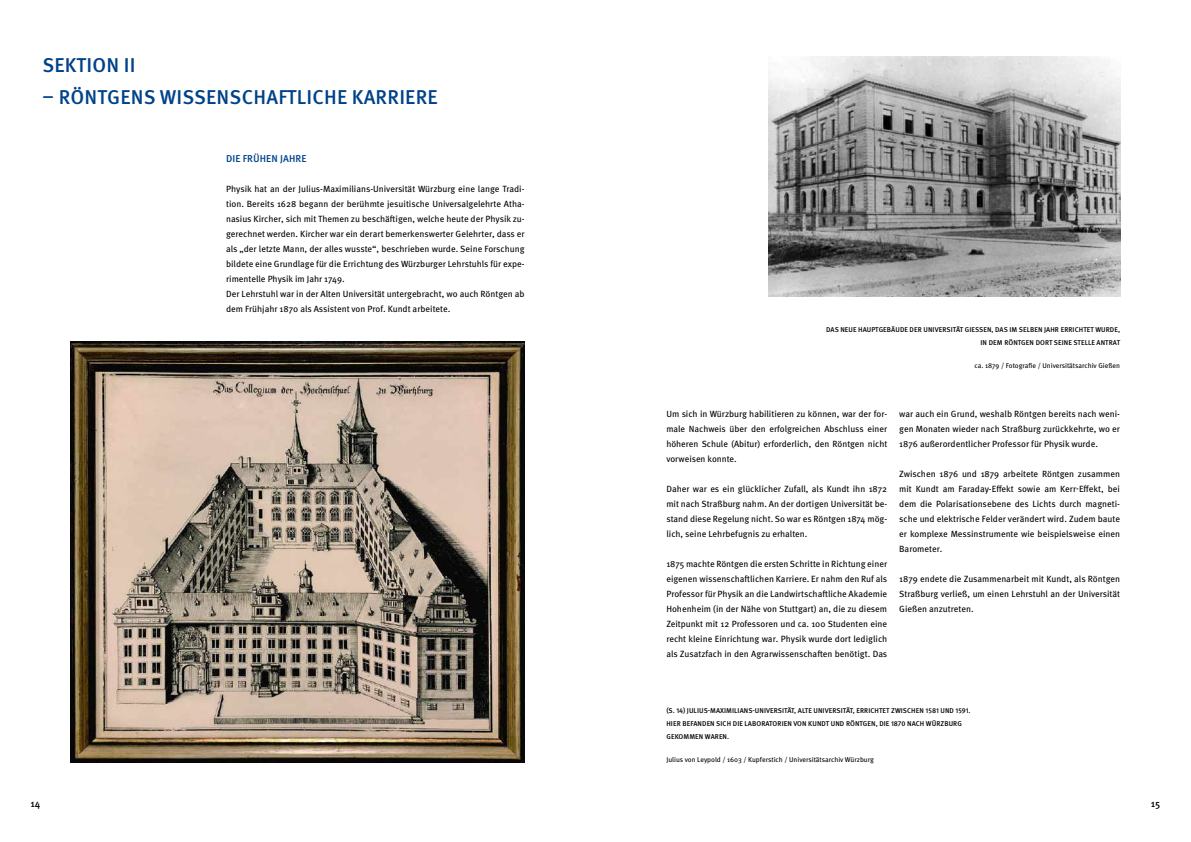
<style>
.page{position:relative;width:1191px;height:842px;background:#fff}
.page>*{position:absolute;margin:0;border:0;box-sizing:border-box;transform-origin:0 0}
.t1{font:500 20px "Meta Pro";letter-spacing:.01em;color:#004289}
.t2{font:500 10px "Meta Pro";letter-spacing:.01em;color:#004289}
.t3{font:500 10px "Meta Pro";color:#000}
.t4{font:9px/15px "Meta Pro";color:#000;text-align:justify}
.t5{font:500 7px/13px "Meta Pro";letter-spacing:.01em;color:#000}
.t6{font:7px "Meta Pro";letter-spacing:-.005em;color:#000}
</style>
<div class="page">
<img style="left:71px;top:341px;width:453px;height:421px">
<img style="left:768px;top:57px;width:352px;height:240px">
<h1 class="t1" style="left:42px;top:52px;width:95px">SEKTION II</h1>
<h1 class="t1" style="left:42px;top:84px;width:397px">– RÖNTGENS WISSENSCHAFTLICHE KARRIERE</h1>
<p class="t2" style="left:226px;top:152px;width:82px">DIE FRÜHEN JAHRE</p>
<p class="t4" style="left:226px;top:180px;width:300px;text-align:left">Physik hat an der Julius-Maximilians-Universität Würzburg eine lange Tradi&shy;tion. Bereits 1628 begann der berühmte jesuitische Universalgelehrte Atha&shy;nasius Kircher, sich mit Themen zu beschäftigen, welche heute der Physik zu&shy;gerechnet werden. Kircher war ein derart bemerkenswerter Gelehrter, dass er als „der letzte Mann, der alles wusste“, beschrieben wurde. Seine Forschung bildete eine Grundlage für die Errichtung des Würzburger Lehrstuhls für expe&shy;rimentelle Physik im Jahr 1749.<br>Der Lehrstuhl war in der Alten Universität untergebracht, wo auch Röntgen ab dem Frühjahr 1870 als Assistent von Prof. Kundt arbeitete.</p>
<p class="t5" style="left:826px;top:323px;width:295px;text-align:right">DAS NEUE HAUPTGEBÄUDE DER UNIVERSITÄT GIESSEN, DAS IM SELBEN JAHR ERRICHTET WURDE,<br>IN DEM RÖNTGEN DORT SEINE STELLE ANTRAT</p>
<p class="t6" style="left:974px;top:360px;width:147px">ca. 1879 / Fotografie / Universitätsarchiv Gießen</p>
<p class="t4" style="left:666px;top:405px;width:222px">Um sich in Würzburg habilitieren zu können, war der for&shy;male Nachweis über den erfolgreichen Abschluss einer höheren Schule (Abitur) erforderlich, den Röntgen nicht vorweisen konnte.</p>
<p class="t4" style="left:666px;top:480px;width:222px">Daher war es ein glücklicher Zufall, als Kundt ihn 1872 mit nach Straßburg nahm. An der dortigen Universität be&shy;stand diese Regelung nicht. So war es Röntgen 1874 mög&shy;lich, seine Lehrbefugnis zu erhalten.</p>
<p class="t4" style="left:666px;top:555px;width:222px">1875 machte Röntgen die ersten Schritte in Richtung einer eigenen wissenschaftlichen Karriere. Er nahm den Ruf als Professor für Physik an die Landwirtschaftliche Akademie Hohenheim (in der Nähe von Stuttgart) an, die zu diesem Zeitpunkt mit 12 Professoren und ca. 100 Studenten eine recht kleine Einrichtung war. Physik wurde dort lediglich als Zusatzfach in den Agrarwissenschaften benötigt. Das</p>
<p class="t4" style="left:899px;top:405px;width:222px">war auch ein Grund, weshalb Röntgen bereits nach weni&shy;gen Monaten wieder nach Straßburg zurückkehrte, wo er 1876 außerordentlicher Professor für Physik wurde.</p>
<p class="t4" style="left:899px;top:465px;width:222px">Zwischen 1876 und 1879 arbeitete Röntgen zusammen mit Kundt am Faraday-Effekt sowie am Kerr-Effekt, bei dem die Polarisationsebene des Lichts durch magneti&shy;sche und elektrische Felder verändert wird. Zudem baute er komplexe Messinstrumente wie beispielsweise einen Barometer.</p>
<p class="t4" style="left:899px;top:571px;width:222px">1879 endete die Zusammenarbeit mit Kundt, als Röntgen Straßburg verließ, um einen Lehrstuhl an der Universität Gießen anzutreten.</p>
<p class="t5" style="left:666px;top:704px;width:306px">(S. 14) JULIUS-MAXIMILIANS-UNIVERSITÄT, ALTE UNIVERSITÄT, ERRICHTET ZWISCHEN 1581 UND 1591.<br>HIER BEFANDEN SICH DIE LABORATORIEN VON KUNDT UND RÖNTGEN, DIE 1870 NACH WÜRZBURG<br>GEKOMMEN WAREN.</p>
<p class="t6" style="left:666px;top:754px;width:209px">Julius von Leypold / 1603 / Kupferstich / Universitätsarchiv Würzburg</p>
<p class="t3" style="left:31px;top:797px;width:11px">14</p>
<p class="t3" style="left:1150px;top:797px;width:11px">15</p>
</div>
